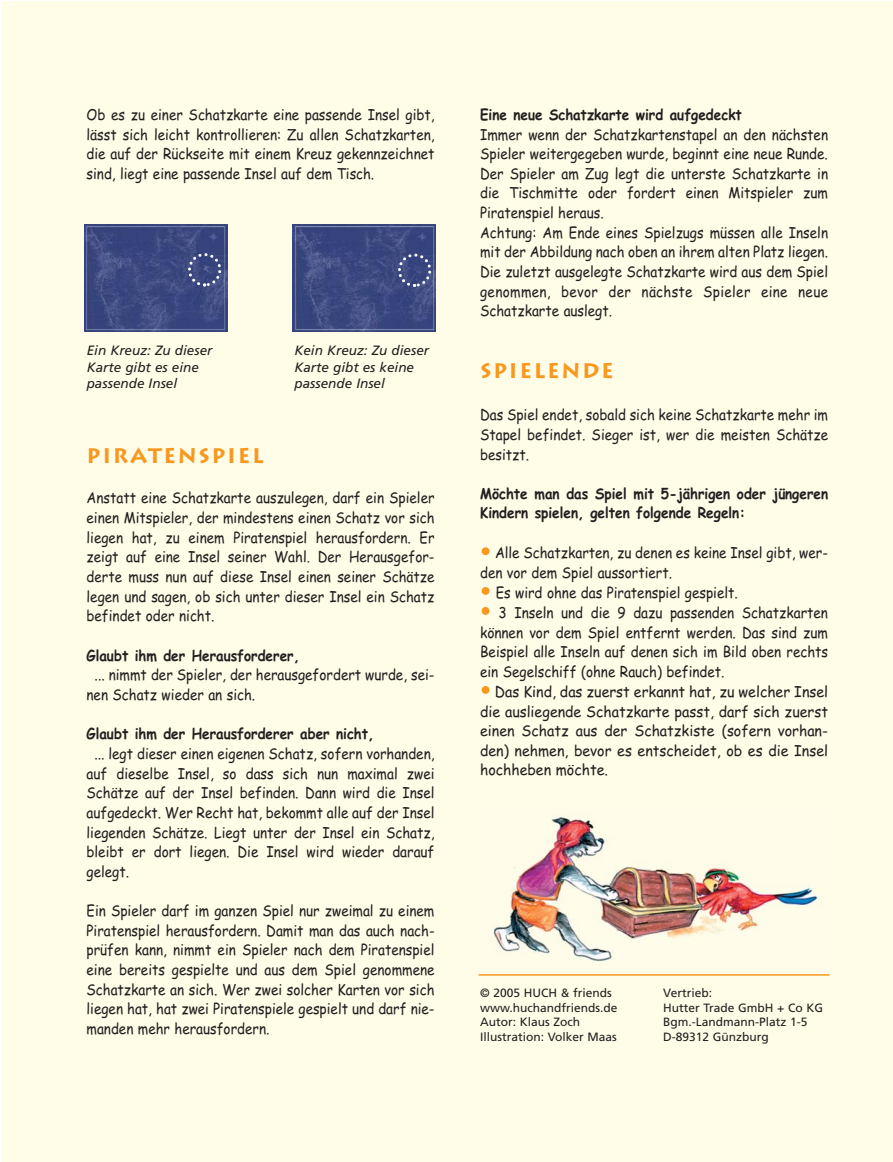
<style>
.page{position:relative;width:893px;height:1162px;background:#fff}
.page>*{position:absolute;margin:0;border:0;box-sizing:border-box;transform-origin:0 0}
.t1{font:700 21px "Lithos";letter-spacing:.08em;color:#f8981f}
.t2{font:15px/19.6px "Comic Sans MS";color:#231f20;text-align:justify;scale:.9 1}
.t3{font:15px "Comic Sans MS";color:#231f20;scale:.95 1}
.t4{font:700 15px/19.6px "Comic Sans MS";color:#231f20;scale:.9 1}
.t5{font:italic 13.5px/16.2px "Frutiger";color:#231f20}
.t6{font:12px/14.4px "Frutiger";color:#231f20}
</style>
<div class="page">
<div style="left:3px;top:1px;width:889px;height:1160px;background:#fffde8"></div>
<div style="left:481px;top:686px;width:8px;height:8px;background:#f8981f;border-radius:50%"></div>
<div style="left:481px;top:607px;width:8px;height:8px;background:#f8981f;border-radius:50%"></div>
<div style="left:481px;top:587px;width:8px;height:8px;background:#f8981f;border-radius:50%"></div>
<div style="left:481px;top:547px;width:8px;height:8px;background:#f8981f;border-radius:50%"></div>
<img style="left:84px;top:224px;width:143px;height:108px">
<img style="left:293px;top:224px;width:143px;height:108px">
<svg style="left:186px;top:251px;width:37px;height:37px"></svg>
<svg style="left:396px;top:252px;width:37px;height:37px"></svg>
<img style="left:493px;top:815px;width:329px;height:147px">
<hr style="left:478px;top:974px;width:351px;height:1px;background:#f8981f">
<p class="t2" style="left:87px;top:106px;width:388px">Ob es zu einer Schatzkarte eine passende Insel gibt, lässt sich leicht kontrollieren: Zu allen Schatzkarten, die auf der Rückseite mit einem Kreuz gekennzeichnet sind, liegt eine passende Insel auf dem Tisch.</p>
<p class="t5" style="left:87px;top:343px;width:127px">Ein Kreuz: Zu dieser<br>Karte gibt es eine passende Insel</p>
<p class="t5" style="left:294px;top:343px;width:136px">Kein Kreuz: Zu dieser<br>Karte gibt es keine passende Insel</p>
<h1 class="t1" style="left:87px;top:443px;width:179px">PIRATENSPIEL</h1>
<p class="t2" style="left:87px;top:490px;width:388px">Anstatt eine Schatzkarte auszulegen, darf ein Spieler einen Mitspieler, der mindestens einen Schatz vor sich liegen hat, zu einem Piratenspiel herausfordern. Er zeigt auf eine Insel seiner Wahl. Der Herausgefor&shy;derte muss nun auf diese Insel einen seiner Schätze legen und sagen, ob sich unter dieser Insel ein Schatz befindet oder nicht.</p>
<p class="t4" style="left:87px;top:647px;width:238px">Glaubt ihm der Herausforderer,</p>
<p class="t2" style="left:87px;top:666px;width:388px;text-indent:8px">... nimmt der Spieler, der herausgefordert wurde, sei&shy;nen Schatz wieder an sich.</p>
<p class="t4" style="left:87px;top:725px;width:321px">Glaubt ihm der Herausforderer aber nicht,</p>
<p class="t2" style="left:87px;top:745px;width:388px;text-indent:8px">... legt dieser einen eigenen Schatz, sofern vorhanden, auf dieselbe Insel, so dass sich nun maximal zwei Schätze auf der Insel befinden. Dann wird die Insel aufgedeckt. Wer Recht hat, bekommt alle auf der Insel liegenden Schätze. Liegt unter der Insel ein Schatz, bleibt er dort liegen. Die Insel wird wieder darauf gelegt.</p>
<p class="t2" style="left:87px;top:902px;width:388px">Ein Spieler darf im ganzen Spiel nur zweimal zu einem Piratenspiel herausfordern. Damit man das auch nach&shy;prüfen kann, nimmt ein Spieler nach dem Piratenspiel eine bereits gespielte und aus dem Spiel genommene Schatzkarte an sich. Wer zwei solcher Karten vor sich liegen hat, hat zwei Piratenspiele gespielt und darf nie&shy;manden mehr herausfordern.</p>
<p class="t4" style="left:480px;top:106px;width:292px">Eine neue Schatzkarte wird aufgedeckt</p>
<p class="t2" style="left:480px;top:126px;width:388px;text-align:left">Immer wenn der Schatzkartenstapel an den nächsten Spieler weitergegeben wurde, beginnt eine neue Runde.<br>Der Spieler am Zug legt die unterste Schatzkarte in die Tischmitte oder fordert einen Mitspieler zum Piratenspiel heraus.<br>Achtung: Am Ende eines Spielzugs müssen alle Inseln mit der Abbildung nach oben an ihrem alten Platz liegen.<br>Die zuletzt ausgelegte Schatzkarte wird aus dem Spiel genommen, bevor der nächste Spieler eine neue Schatzkarte auslegt.</p>
<h1 class="t1" style="left:480px;top:358px;width:135px">SPIELENDE</h1>
<p class="t2" style="left:480px;top:406px;width:388px">Das Spiel endet, sobald sich keine Schatzkarte mehr im Stapel befindet. Sieger ist, wer die meisten Schätze besitzt.</p>
<p class="t4" style="left:480px;top:485px;width:388px">Möchte man das Spiel mit 5-jährigen oder jüngeren<br>Kindern spielen, gelten folgende Regeln:</p>
<p class="t2" style="left:495px;top:544px;width:371px">Alle Schatzkarten, zu denen es keine Insel gibt, wer-</p>
<p class="t2" style="left:480px;top:564px;width:215px">den vor dem Spiel aussortiert.</p>
<p class="t2" style="left:495px;top:584px;width:270px">Es wird ohne das Piratenspiel gespielt.</p>
<p class="t2" style="left:498px;top:604px;width:367px">3 Inseln und die 9 dazu passenden Schatzkarten</p>
<p class="t2" style="left:480px;top:624px;width:388px">können vor dem Spiel entfernt werden. Das sind zum</p>
<p class="t2" style="left:480px;top:643px;width:388px">Beispiel alle Inseln auf denen sich im Bild oben rechts</p>
<p class="t2" style="left:480px;top:663px;width:273px">ein Segelschiff (ohne Rauch) befindet.</p>
<p class="t3" style="left:495px;top:685px;width:352px">Das Kind, das zuerst erkannt hat, zu welcher Insel</p>
<p class="t3" style="left:480px;top:705px;width:368px">die ausliegende Schatzkarte passt, darf sich zuerst</p>
<p class="t3" style="left:480px;top:724px;width:368px">einen Schatz aus der Schatzkiste (sofern vorhan-</p>
<p class="t3" style="left:480px;top:744px;width:368px">den) nehmen, bevor es entscheidet, ob es die Insel</p>
<p class="t3" style="left:480px;top:763px;width:136px">hochheben möchte.</p>
<p class="t6" style="left:480px;top:987px;width:139px">© 2005 HUCH &amp; friends www.huchandfriends.de<br>Autor: Klaus Zoch<br>Illustration: Volker Maas</p>
<p class="t6" style="left:663px;top:987px;width:161px">Vertrieb:<br>Hutter Trade GmbH + Co KG<br>Bgm.-Landmann-Platz 1-5<br>D-89312 Günzburg</p>
</div>
